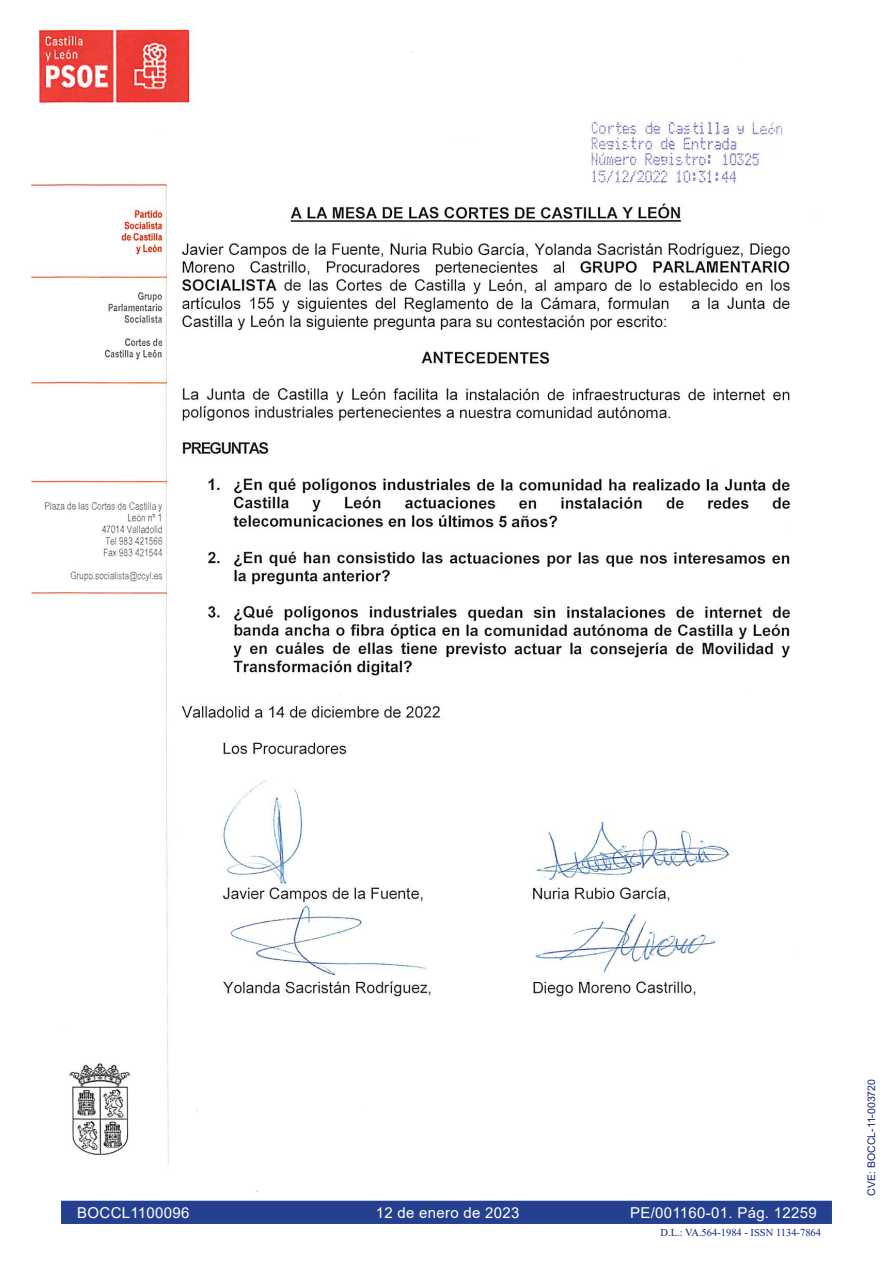
<style>
.page{position:relative;width:893px;height:1263px;background:#fff}
.page>*{position:absolute;margin:0;border:0;box-sizing:border-box;transform-origin:0 0}
.E_CVE{font:15px "Arial";letter-spacing:.02em;color:#fff}
.t1{font:10.5px "Times New Roman";color:#132477}
.t2{font:10.5px "Arial";color:#132477}
</style>
<div class="page">
<div style="left:60px;top:1200px;width:773px;height:25px;background:#25408f"></div>
<div style="left:60px;top:1199px;width:773px;height:26px;border:2px solid #fff"></div>
<img style="left:30px;top:24px;width:803px;height:1176px">
<p class="E_CVE" style="left:77px;top:1202px;width:114px">BOCCL1100096</p>
<p class="E_CVE" style="left:376px;top:1202px;width:145px">12 de enero de 2023</p>
<p class="E_CVE" style="left:630px;top:1202px;width:188px">PE/001160-01. Pág. 12259</p>
<p class="t1" style="left:661px;top:1225px;width:162px">D.L.: VA.564-1984 - ISSN 1134-7864</p>
<p class="t2" style="left:864px;top:1195px;width:118px;rotate:-90deg">CVE: BOCCL-11-003720</p>
</div>
